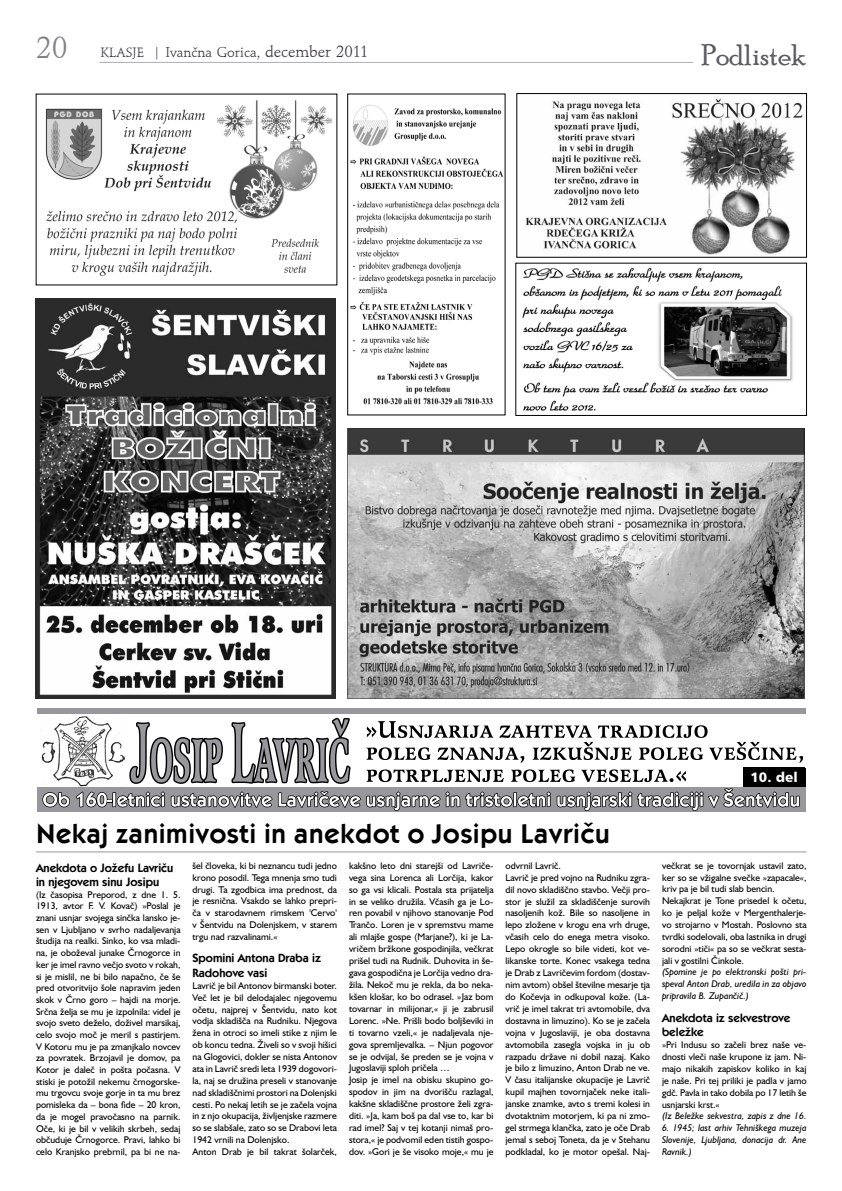
<style>
.page{position:relative;width:842px;height:1191px;background:#fff}
.page>*{position:absolute;margin:0;border:0;box-sizing:border-box;transform-origin:0 0}
.t1{font:32px "Schneidler Med T";color:#818084}
.t2{font:30px "Poor Richard";color:#5c5b60}
.t3{font:600 28px "Kabel Itc T";letter-spacing:.01em;color:#000}
.t4{font:15px "Schneidler Med T";color:#373437}
.t5{font:13.7px "Humanist 777 BT Black B";color:#fff}
.t6{font:600 12px/14.6px "Kabel IT Cby BT";color:#000}
.t7{font:9.7px/11.9px "Humanist 521 BT";color:#000}
.t8{font:italic 9.7px/11.9px "Humanist 521 BT";color:#000;text-align:justify}
.s1{font-size:14px}
.s2{font-size:17px}
</style>
<div class="page">
<hr style="left:99px;top:62px;width:594px;height:1px;background:#aeafb2">
<div style="left:746px;top:767px;width:60px;height:21px;background:#000"></div>
<div style="left:37px;top:708px;width:769px;height:5px;background:#98989c"></div>
<svg style="left:41px;top:716px;width:762px;height:96px"></svg>
<div style="left:743px;top:767px;width:62px;height:19px;background:#000"></div>
<img style="left:347px;top:428px;width:458px;height:270px">
<hr style="left:36px;top:851px;width:770px;height:1px;background:#98989c">
<img style="left:35px;top:299px;width:300px;height:399px">
<img style="left:45px;top:100px;width:288px;height:176px">
<img style="left:350px;top:105px;width:154px;height:300px">
<div style="left:347px;top:93px;width:159px;height:322px;border:1px solid #000"></div>
<img style="left:525px;top:98px;width:278px;height:157px">
<div style="left:516px;top:93px;width:291px;height:165px;border:1px solid #000"></div>
<img style="left:522px;top:267px;width:271px;height:144px">
<div style="left:515px;top:263px;width:292px;height:153px;border:1px solid #000"></div>
<h1 class="t1" style="left:36px;top:29px;width:33px">20</h1>
<h3 class="t4" style="left:101px;top:43px;width:269px"><span class="s1">KLASJE</span> | Ivančna Gorica, <span class="s2">december 2011</span></h3>
<h2 class="t2" style="left:701px;top:38px;width:106px">Podlistek</h2>
<h3 class="t5" style="left:750px;top:768px;width:49px">10. del</h3>
<h3 class="t3" style="left:36px;top:817px;width:576px">Nekaj zanimivosti in anekdot o Josipu Lavriču</h3>
<p class="t6" style="left:36px;top:860px;width:139px">Anekdota o Jožefu Lavriču in njegovem sinu Josipu</p>
<p class="t7" style="left:36px;top:888px;width:146px;text-align:justify">(Iz časopisa Preporod, z dne 1. 5.<br>1913, avtor F. V. Kovač) »Poslal je znani usnjar svojega sinčka lansko je&shy;sen v Ljubljano v svrho nadaljevanja študija na realki. Sinko, ko vsa mladi&shy;na, je oboževal junake Črnogorce in ker je imel ravno večjo svoto v rokah, si je mislil, ne bi bilo napačno, če še pred otvoritvijo šole napravim jeden skok v Črno goro – hajdi na morje.<br>Srčna želja se mu je izpolnila: videl je svojo sveto deželo, doživel marsikaj, celo svojo moč je meril s pastirjem.<br>V Kotoru mu je pa zmanjkalo novcev za povratek. Brzojavil je domov, pa Kotor je daleč in pošta počasna. V stiski je potožil nekemu črnogorske&shy;mu trgovcu svoje gorje in ta mu brez pomisleka da – bona fide – 20 kron, da je mogel pravočasno na parnik.<br>Oče, ki je bil v velikih skrbeh, sedaj občuduje Črnogorce. Pravi, lahko bi celo Kranjsko prebrnil, pa bi ne na-</p>
<p class="t7" style="left:349px;top:859px;width:146px">kakšno leto dni starejši od Lavriče&shy;vega sina Lorenca ali Lorčija, kakor so ga vsi klicali. Postala sta prijatelja in se veliko družila. Včasih ga je Lo&shy;ren povabil v njihovo stanovanje Pod Trančo. Loren je v spremstvu mame ali mlajše gospe (Marjane?), ki je La&shy;vričem bržkone gospodinjila, večkrat prišel tudi na Rudnik. Duhovita in še&shy;gava gospodična je Lorčija vedno dra&shy;žila. Nekoč mu je rekla, da bo neka&shy;kšen klošar, ko bo odrasel. »Jaz bom tovarnar in milijonar,« ji je zabrusil Lorenc. »Ne. Prišli bodo boljševiki in ti tovarno vzeli,« je nadaljevala nje&shy;gova spremljevalka. – Njun pogovor se je odvijal, še preden se je vojna v Jugoslaviji sploh pričela …<br>Josip je imel na obisku skupino go&shy;spodov in jim na dvorišču razlagal, kakšne skladiščne prostore želi zgra&shy;diti. »Ja, kam boš pa dal vse to, kar bi rad imel? Saj v tej kotanji nimaš pro&shy;stora,« je podvomil eden tistih gospo&shy;dov. »Gori je še visoko moje,« mu je</p>
<p class="t7" style="left:505px;top:859px;width:146px">odvrnil Lavrič.<br>Lavrič je pred vojno na Rudniku zgra&shy;dil novo skladiščno stavbo. Večji pro&shy;stor je služil za skladiščenje surovih nasoljenih kož. Bile so nasoljene in lepo zložene v krogu ena vrh druge, včasih celo do enega metra visoko.<br>Lepo okrogle so bile videti, kot ve&shy;likanske torte. Konec vsakega tedna je Drab z Lavričevim fordom (dostav&shy;nim avtom) obšel številne mesarje tja do Kočevja in odkupoval kože. (La&shy;vrič je imel takrat tri avtomobile, dva dostavna in limuzino). Ko se je začela vojna v Jugoslaviji, je oba dostavna avtomobila zasegla vojska in ju ob razpadu države ni dobil nazaj. Kako je bilo z limuzino, Anton Drab ne ve.<br>V času italijanske okupacije je Lavrič kupil majhen tovornjaček neke itali&shy;janske znamke, avto s tremi kolesi in dvotaktnim motorjem, ki pa ni zmo&shy;gel strmega klančka, zato je oče Drab jemal s seboj Toneta, da je v Stehanu podkladal, ko je motor opešal. Naj-</p>
<p class="t7" style="left:662px;top:859px;width:146px">večkrat se je tovornjak ustavil zato, ker so se vžigalne svečke »zapacale«, kriv pa je bil tudi slab bencin.<br>Nekajkrat je Tone prisedel k očetu, ko je peljal kože v Mergenthalerje&shy;vo strojarno v Mostah. Poslovno sta tvrdki sodelovali, oba lastnika in drugi sorodni »tiči« pa so se večkrat sesta&shy;jali v gostilni Činkole.</p>
<p class="t7" style="left:192px;top:859px;width:146px;text-align:justify">šel človeka, ki bi neznancu tudi jedno krono posodil. Tega mnenja smo tudi drugi. Ta zgodbica ima prednost, da je resnična. Vsakdo se lahko prepri&shy;ča v starodavnem rimskem 'Cervo' v Šentvidu na Dolenjskem, v starem trgu nad razvalinami.«</p>
<p class="t6" style="left:192px;top:950px;width:130px">Spomini Antona Draba iz<br>Radohove vasi</p>
<p class="t7" style="left:192px;top:979px;width:146px">Lavrič je bil Antonov birmanski boter.<br>Več let je bil delodajalec njegovemu očetu, najprej v Šentvidu, nato kot vodja skladišča na Rudniku. Njegova žena in otroci so imeli stike z njim le ob koncu tedna. Živeli so v svoji hišici na Glogovici, dokler se nista Antonov ata in Lavrič sredi leta 1939 dogovori&shy;la, naj se družina preseli v stanovanje nad skladiščnimi prostori na Dolenjski cesti. Po nekaj letih se je začela vojna in z njo okupacija, življenjske razmere so se slabšale, zato so se Drabovi leta 1942 vrnili na Dolenjsko.<br>Anton Drab je bil takrat šolarček,</p>
<p class="t8" style="left:662px;top:966px;width:146px">(Spomine je po elektronski pošti pri&shy;speval Anton Drab, uredila in za objavo pripravila B. Zupančič.)</p>
<p class="t6" style="left:662px;top:1010px;width:130px">Anekdota iz sekvestrove beležke</p>
<p class="t7" style="left:662px;top:1038px;width:146px;text-align:justify">»Pri Indusu so začeli brez naše ve&shy;dnosti vleči naše krupone iz jam. Ni&shy;majo nikakih zapiskov koliko in kaj je naše. Pri tej priliki je padla v jamo gdč. Pavla in tako dobila po 17 letih še usnjarski krst.«</p>
<p class="t8" style="left:662px;top:1110px;width:146px">(Iz Beležke sekvestra, zapis z dne 16.</p>
<p class="t8" style="left:662px;top:1121px;width:146px">6. 1945; last arhiv Tehniškega muzeja Slovenije, Ljubljana, donacija dr. Ane Ravnik.)</p>
</div>
